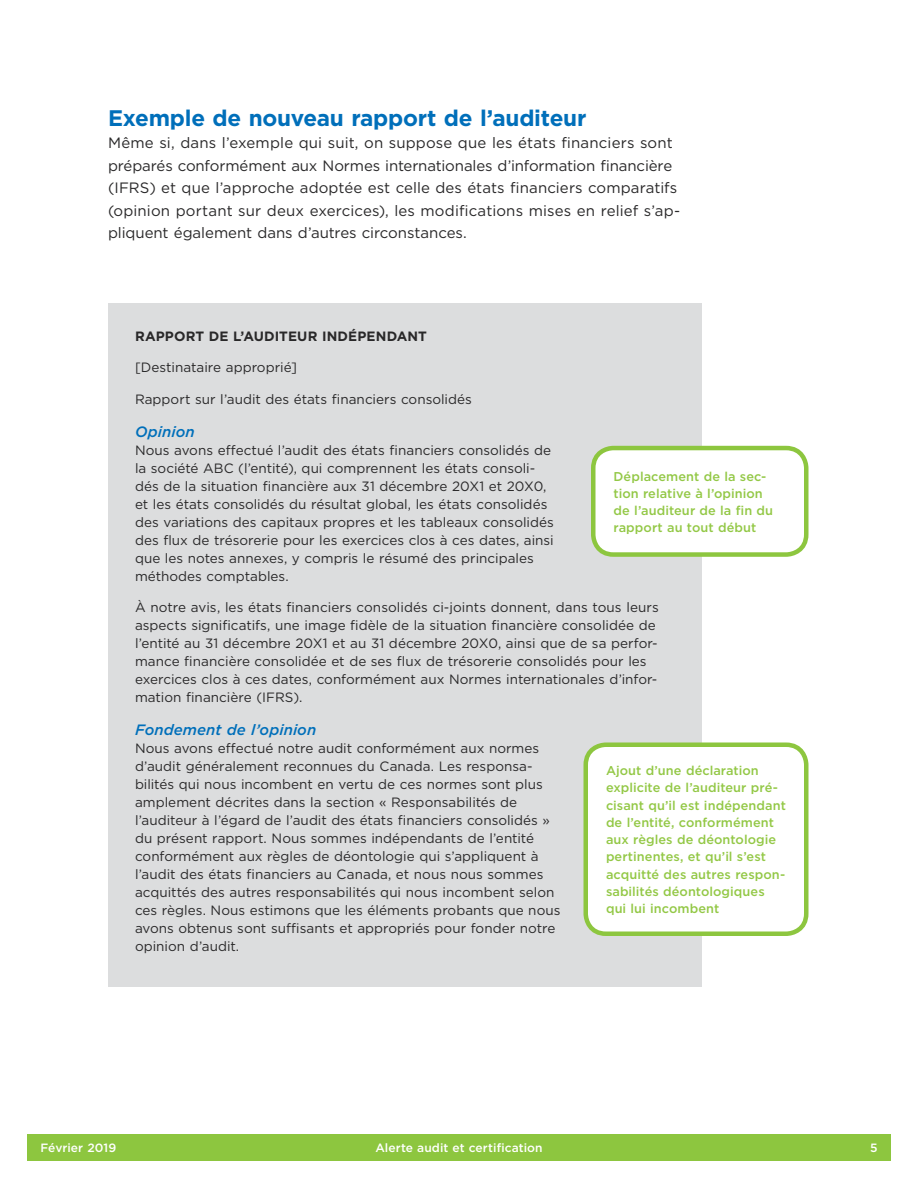
<style>
.page{position:relative;width:918px;height:1188px;background:#fff}
.page>*{position:absolute;margin:0;border:0;box-sizing:border-box;transform-origin:0 0}
.t1{font:700 22.5px "Gotham";letter-spacing:-.01em;color:#006fba}
.t2{font:15px/22.5px "Gotham";color:#292829}
.t3{font:italic 500 15px "Gotham";letter-spacing:.005em;color:#006fba}
.t4{font:13.5px/18px "Gotham";color:#292829}
.t5{font:700 13.5px "Gotham";letter-spacing:.01em;color:#292829}
.t6{font:500 12.75px/17.2px "Gotham";letter-spacing:.005em;color:#93c846}
.t7{font:500 12px "Gotham";letter-spacing:.005em;color:#fff}
</style>
<div class="page">
<div style="left:108px;top:303px;width:594px;height:683px;background:#dcddde"></div>
<div style="left:593px;top:448px;width:213px;height:107px;background:#fff;border-radius:20px"></div>
<div style="left:591px;top:446px;width:217px;height:111px;border:4px solid #8dc63f;border-radius:20px"></div>
<div style="left:586px;top:745px;width:220px;height:189px;background:#fff;border-radius:20px"></div>
<div style="left:584px;top:742px;width:224px;height:194px;border:4px solid #8dc63f;border-radius:20px"></div>
<div style="left:27px;top:1134px;width:864px;height:27px;background:#8dc63f"></div>
<h1 class="t1" style="left:108px;top:103px;width:480px">Exemple de nouveau rapport de l’auditeur</h1>
<p class="t2" style="left:108px;top:132px;width:574px">Même si, dans l’exemple qui suit, on suppose que les états financiers sont préparés conformément aux Normes internationales d’information financière (IFRS) et que l’approche adoptée est celle des états financiers comparatifs (opinion portant sur deux exercices), les modifications mises en relief s’ap&shy;pliquent également dans d’autres circonstances.</p>
<p class="t5" style="left:135px;top:327px;width:293px">RAPPORT DE L’AUDITEUR INDÉPENDANT</p>
<p class="t4" style="left:135px;top:358px;width:164px">[Destinataire approprié]</p>
<p class="t4" style="left:135px;top:390px;width:338px">Rapport sur l’audit des états financiers consolidés</p>
<p class="t3" style="left:135px;top:422px;width:61px">Opinion</p>
<p class="t4" style="left:135px;top:441px;width:420px">Nous avons effectué l’audit des états financiers consolidés de la société ABC (l’entité), qui comprennent les états consoli&shy;dés de la situation financière aux 31 décembre 20X1 et 20X0, et les états consolidés du résultat global, les états consolidés des variations des capitaux propres et les tableaux consolidés des flux de trésorerie pour les exercices clos à ces dates, ainsi que les notes annexes, y compris le résumé des principales méthodes comptables.</p>
<p class="t6" style="left:614px;top:467px;width:161px">Déplacement de la sec&shy;tion relative à l’opinion de l’auditeur de la fin du rapport au tout début</p>
<p class="t4" style="left:135px;top:598px;width:525px">À notre avis, les états financiers consolidés ci-joints donnent, dans tous leurs aspects significatifs, une image fidèle de la situation financière consolidée de l’entité au 31 décembre 20X1 et au 31 décembre 20X0, ainsi que de sa perfor&shy;mance financière consolidée et de ses flux de trésorerie consolidés pour les exercices clos à ces dates, conformément aux Normes internationales d’infor&shy;mation financière (IFRS).</p>
<p class="t3" style="left:135px;top:720px;width:183px">Fondement de l’opinion</p>
<p class="t4" style="left:135px;top:739px;width:427px">Nous avons effectué notre audit conformément aux normes d’audit généralement reconnues du Canada. Les responsa&shy;bilités qui nous incombent en vertu de ces normes sont plus amplement décrites dans la section « Responsabilités de l’auditeur à l’égard de l’audit des états financiers consolidés » du présent rapport. Nous sommes indépendants de l’entité conformément aux règles de déontologie qui s’appliquent à l’audit des états financiers au Canada, et nous nous sommes acquittés des autres responsabilités qui nous incombent selon ces règles. Nous estimons que les éléments probants que nous avons obtenus sont suffisants et appropriés pour fonder notre opinion d’audit.</p>
<p class="t6" style="left:606px;top:762px;width:181px">Ajout d’une déclaration explicite de l’auditeur pré&shy;cisant qu’il est indépendant de l’entité, conformément aux règles de déontologie pertinentes, et qu’il s’est acquitté des autres respon&shy;sabilités déontologiques qui lui incombent</p>
<p class="t7" style="left:40px;top:1140px;width:77px">Février 2019</p>
<p class="t7" style="left:375px;top:1140px;width:169px">Alerte audit et certification</p>
<p class="t7" style="left:870px;top:1140px;width:9px">5</p>
</div>
